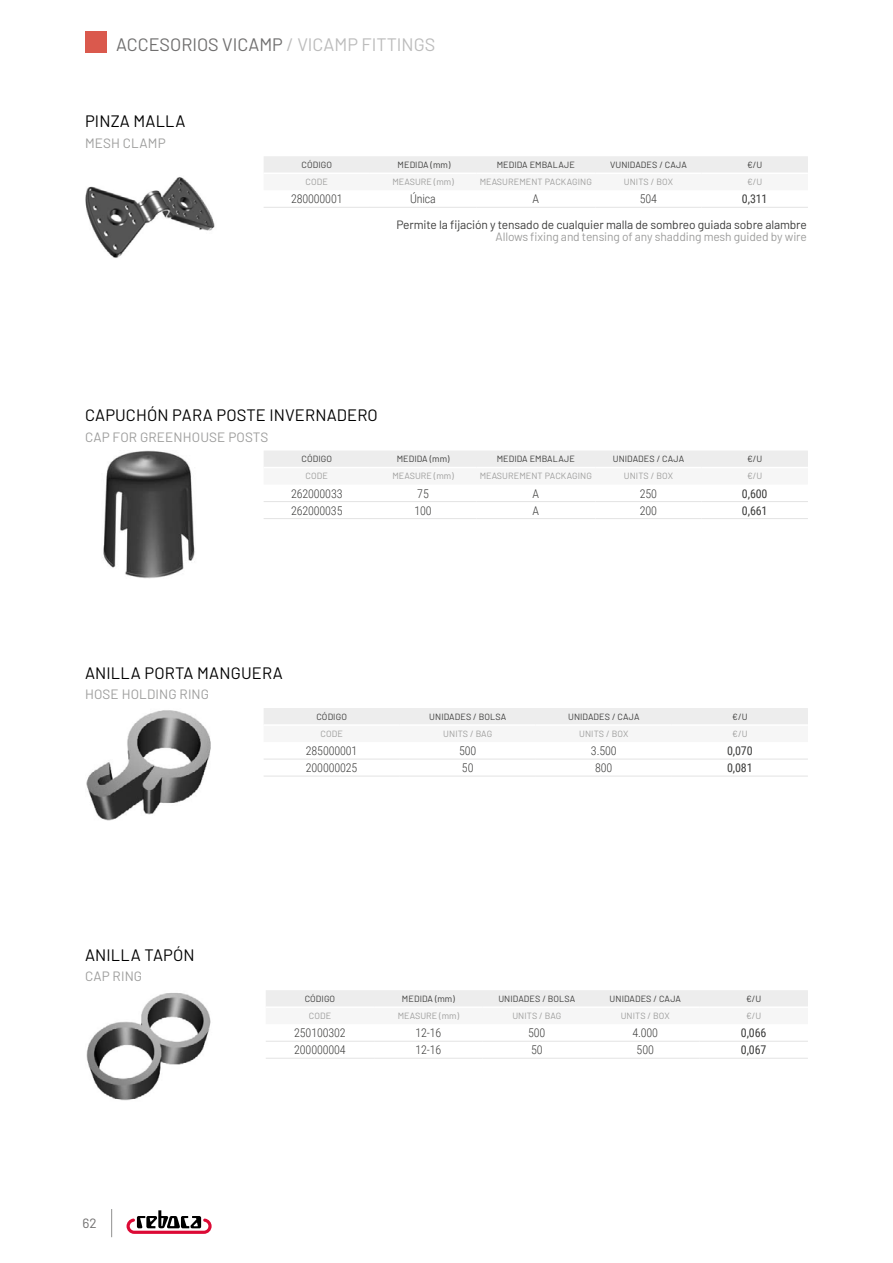
<style>
.page{position:relative;width:893px;height:1263px;background:#fff}
.page>*{position:absolute;margin:0;border:0;box-sizing:border-box;transform-origin:0 0}
.t1{font:18px "Barlow";color:#706f6f}
.t2{font:16.5px "Barlow";letter-spacing:.01em;color:#000}
.t3{font:13.5px "Barlow";letter-spacing:.01em;color:#9d9d9c}
.t4{font:13.5px "Barlow";color:#706f6f}
.t5{font:300 12px "Roboto Condensed";letter-spacing:-.01em;color:#3c3c3b}
.t6{font:12px "Barlow";letter-spacing:-.01em;color:#3c3c3b}
.t7{font:12px "Barlow";letter-spacing:-.01em;color:#9d9d9c}
.t8{font:12px "Roboto Condensed";letter-spacing:-.01em;color:#3c3c3b}
.t9{font:9px "Barlow";letter-spacing:.01em;color:#3c3c3b}
.t10{font:9px "Barlow";letter-spacing:.01em;color:#9d9d9c}
.s1{color:#bcbcbc}
</style>
<div class="page">
<div style="left:264px;top:156px;width:544px;height:17px;background:#ededed"></div>
<hr style="left:264px;top:207px;width:106px;height:1px;background:#e3e3e3">
<hr style="left:370px;top:207px;width:106px;height:1px;background:#e3e3e3">
<hr style="left:476px;top:207px;width:119px;height:1px;background:#e3e3e3">
<hr style="left:595px;top:207px;width:107px;height:1px;background:#e3e3e3">
<hr style="left:702px;top:207px;width:106px;height:1px;background:#e3e3e3">
<div style="left:264px;top:451px;width:544px;height:16px;background:#ededed"></div>
<hr style="left:264px;top:501px;width:106px;height:1px;background:#e3e3e3">
<hr style="left:370px;top:501px;width:106px;height:1px;background:#e3e3e3">
<hr style="left:476px;top:501px;width:119px;height:1px;background:#e3e3e3">
<hr style="left:595px;top:501px;width:107px;height:1px;background:#e3e3e3">
<hr style="left:702px;top:501px;width:106px;height:1px;background:#e3e3e3">
<hr style="left:264px;top:518px;width:106px;height:1px;background:#e3e3e3">
<hr style="left:370px;top:518px;width:106px;height:1px;background:#e3e3e3">
<hr style="left:476px;top:518px;width:119px;height:1px;background:#e3e3e3">
<hr style="left:595px;top:518px;width:107px;height:1px;background:#e3e3e3">
<hr style="left:702px;top:518px;width:106px;height:1px;background:#e3e3e3">
<div style="left:264px;top:708px;width:544px;height:16px;background:#ededed"></div>
<hr style="left:264px;top:759px;width:136px;height:1px;background:#e3e3e3">
<hr style="left:400px;top:759px;width:136px;height:1px;background:#e3e3e3">
<hr style="left:536px;top:759px;width:136px;height:1px;background:#e3e3e3">
<hr style="left:672px;top:759px;width:136px;height:1px;background:#e3e3e3">
<hr style="left:264px;top:776px;width:136px;height:1px;background:#e3e3e3">
<hr style="left:400px;top:776px;width:136px;height:1px;background:#e3e3e3">
<hr style="left:536px;top:776px;width:136px;height:1px;background:#e3e3e3">
<hr style="left:672px;top:776px;width:136px;height:1px;background:#e3e3e3">
<div style="left:266px;top:990px;width:542px;height:16px;background:#ededed"></div>
<hr style="left:266px;top:1041px;width:108px;height:1px;background:#e3e3e3">
<hr style="left:374px;top:1041px;width:109px;height:1px;background:#e3e3e3">
<hr style="left:483px;top:1041px;width:108px;height:1px;background:#e3e3e3">
<hr style="left:591px;top:1041px;width:108px;height:1px;background:#e3e3e3">
<hr style="left:699px;top:1041px;width:109px;height:1px;background:#e3e3e3">
<hr style="left:266px;top:1058px;width:108px;height:1px;background:#e3e3e3">
<hr style="left:374px;top:1058px;width:109px;height:1px;background:#e3e3e3">
<hr style="left:483px;top:1058px;width:108px;height:1px;background:#e3e3e3">
<hr style="left:591px;top:1058px;width:108px;height:1px;background:#e3e3e3">
<hr style="left:699px;top:1058px;width:109px;height:1px;background:#e3e3e3">
<svg style="left:111px;top:1209px;width:1px;height:28px"></svg>
<svg style="left:127px;top:1210px;width:85px;height:24px"></svg>
<img style="left:85px;top:177px;width:130px;height:81px">
<img style="left:103px;top:450px;width:92px;height:128px">
<img style="left:86px;top:710px;width:125px;height:110px">
<img style="left:86px;top:993px;width:125px;height:108px">
<div style="left:85px;top:32px;width:21px;height:21px;background:#da594d"></div>
<h1 class="t1" style="left:116px;top:32px;width:321px">ACCESORIOS VICAMP <span class="s1">/ VICAMP FITTINGS</span></h1>
<h2 class="t2" style="left:85px;top:109px;width:102px">PINZA MALLA</h2>
<h3 class="t3" style="left:85px;top:133px;width:82px">MESH CLAMP</h3>
<p class="t9" style="left:302px;top:158px;width:32px">CÓDIGO</p>
<p class="t9" style="left:398px;top:158px;width:54px">MEDIDA (mm)</p>
<p class="t9" style="left:497px;top:158px;width:80px">MEDIDA EMBALAJE</p>
<p class="t9" style="left:610px;top:158px;width:78px">VUNIDADES / CAJA</p>
<p class="t9" style="left:747px;top:158px;width:17px">€/U</p>
<p class="t10" style="left:306px;top:175px;width:24px">CODE</p>
<p class="t10" style="left:392px;top:175px;width:63px">MEASURE (mm)</p>
<p class="t10" style="left:480px;top:175px;width:114px">MEASUREMENT PACKAGING</p>
<p class="t10" style="left:624px;top:175px;width:51px">UNITS / BOX</p>
<p class="t10" style="left:747px;top:175px;width:17px">€/U</p>
<h3 class="t5" style="left:291px;top:191px;width:53px">280000001</h3>
<h3 class="t5" style="left:410px;top:191px;width:27px">Única</h3>
<h3 class="t5" style="left:532px;top:191px;width:8px">A</h3>
<h3 class="t5" style="left:640px;top:191px;width:19px">504</h3>
<h3 class="t8" style="left:742px;top:191px;width:27px">0,311</h3>
<h3 class="t6" style="left:397px;top:216px;width:412px">Permite la fijación y tensado de cualquier malla de sombreo guiada sobre alambre</h3>
<h3 class="t7" style="left:496px;top:228px;width:313px">Allows fixing and tensing of any shadding mesh guided by wire</h3>
<h2 class="t2" style="left:85px;top:403px;width:294px">CAPUCHÓN PARA POSTE INVERNADERO</h2>
<h3 class="t3" style="left:85px;top:427px;width:185px">CAP FOR GREENHOUSE POSTS</h3>
<p class="t9" style="left:302px;top:452px;width:32px">CÓDIGO</p>
<p class="t9" style="left:397px;top:452px;width:54px">MEDIDA (mm)</p>
<p class="t9" style="left:497px;top:452px;width:80px">MEDIDA EMBALAJE</p>
<p class="t9" style="left:613px;top:452px;width:73px">UNIDADES / CAJA</p>
<p class="t9" style="left:747px;top:452px;width:17px">€/U</p>
<p class="t10" style="left:306px;top:469px;width:24px">CODE</p>
<p class="t10" style="left:392px;top:469px;width:63px">MEASURE (mm)</p>
<p class="t10" style="left:480px;top:469px;width:114px">MEASUREMENT PACKAGING</p>
<p class="t10" style="left:624px;top:469px;width:51px">UNITS / BOX</p>
<p class="t10" style="left:747px;top:469px;width:17px">€/U</p>
<h3 class="t5" style="left:291px;top:485px;width:53px">262000033</h3>
<h3 class="t5" style="left:417px;top:485px;width:13px">75</h3>
<h3 class="t5" style="left:532px;top:485px;width:8px">A</h3>
<h3 class="t5" style="left:640px;top:485px;width:19px">250</h3>
<h3 class="t8" style="left:742px;top:485px;width:27px">0,600</h3>
<h3 class="t5" style="left:291px;top:502px;width:53px">262000035</h3>
<h3 class="t5" style="left:414px;top:502px;width:19px">100</h3>
<h3 class="t5" style="left:532px;top:502px;width:8px">A</h3>
<h3 class="t5" style="left:640px;top:502px;width:19px">200</h3>
<h3 class="t8" style="left:742px;top:502px;width:27px">0,661</h3>
<h2 class="t2" style="left:85px;top:661px;width:199px">ANILLA PORTA MANGUERA</h2>
<h3 class="t3" style="left:85px;top:685px;width:126px">HOSE HOLDING RING</h3>
<p class="t9" style="left:316px;top:710px;width:32px">CÓDIGO</p>
<p class="t9" style="left:429px;top:710px;width:78px">UNIDADES / BOLSA</p>
<p class="t9" style="left:568px;top:710px;width:73px">UNIDADES / CAJA</p>
<p class="t9" style="left:732px;top:710px;width:17px">€/U</p>
<p class="t10" style="left:320px;top:727px;width:24px">CODE</p>
<p class="t10" style="left:443px;top:727px;width:51px">UNITS / BAG</p>
<p class="t10" style="left:579px;top:727px;width:51px">UNITS / BOX</p>
<p class="t10" style="left:732px;top:727px;width:17px">€/U</p>
<h3 class="t5" style="left:306px;top:742px;width:53px">285000001</h3>
<h3 class="t5" style="left:459px;top:742px;width:19px">500</h3>
<h3 class="t5" style="left:591px;top:742px;width:27px">3.500</h3>
<h3 class="t8" style="left:727px;top:742px;width:27px">0,070</h3>
<h3 class="t5" style="left:306px;top:759px;width:53px">200000025</h3>
<h3 class="t5" style="left:462px;top:759px;width:13px">50</h3>
<h3 class="t5" style="left:595px;top:759px;width:19px">800</h3>
<h3 class="t8" style="left:727px;top:759px;width:27px">0,081</h3>
<h2 class="t2" style="left:85px;top:943px;width:111px">ANILLA TAPÓN</h2>
<h3 class="t3" style="left:85px;top:967px;width:59px">CAP RING</h3>
<h3 class="t4" style="left:83px;top:1213px;width:16px">62</h3>
<p class="t9" style="left:305px;top:992px;width:32px">CÓDIGO</p>
<p class="t9" style="left:402px;top:992px;width:54px">MEDIDA (mm)</p>
<p class="t9" style="left:498px;top:992px;width:78px">UNIDADES / BOLSA</p>
<p class="t9" style="left:610px;top:992px;width:73px">UNIDADES / CAJA</p>
<p class="t9" style="left:746px;top:992px;width:17px">€/U</p>
<p class="t10" style="left:309px;top:1009px;width:24px">CODE</p>
<p class="t10" style="left:398px;top:1009px;width:63px">MEASURE (mm)</p>
<p class="t10" style="left:512px;top:1009px;width:51px">UNITS / BAG</p>
<p class="t10" style="left:621px;top:1009px;width:51px">UNITS / BOX</p>
<p class="t10" style="left:746px;top:1009px;width:17px">€/U</p>
<h3 class="t5" style="left:294px;top:1024px;width:53px">250100302</h3>
<h3 class="t5" style="left:415px;top:1024px;width:27px">12-16</h3>
<h3 class="t5" style="left:528px;top:1024px;width:19px">500</h3>
<h3 class="t5" style="left:632px;top:1024px;width:27px">4.000</h3>
<h3 class="t8" style="left:741px;top:1024px;width:27px">0,066</h3>
<h3 class="t5" style="left:294px;top:1041px;width:53px">200000004</h3>
<h3 class="t5" style="left:415px;top:1041px;width:27px">12-16</h3>
<h3 class="t5" style="left:531px;top:1041px;width:13px">50</h3>
<h3 class="t5" style="left:637px;top:1041px;width:19px">500</h3>
<h3 class="t8" style="left:741px;top:1041px;width:27px">0,067</h3>
</div>
